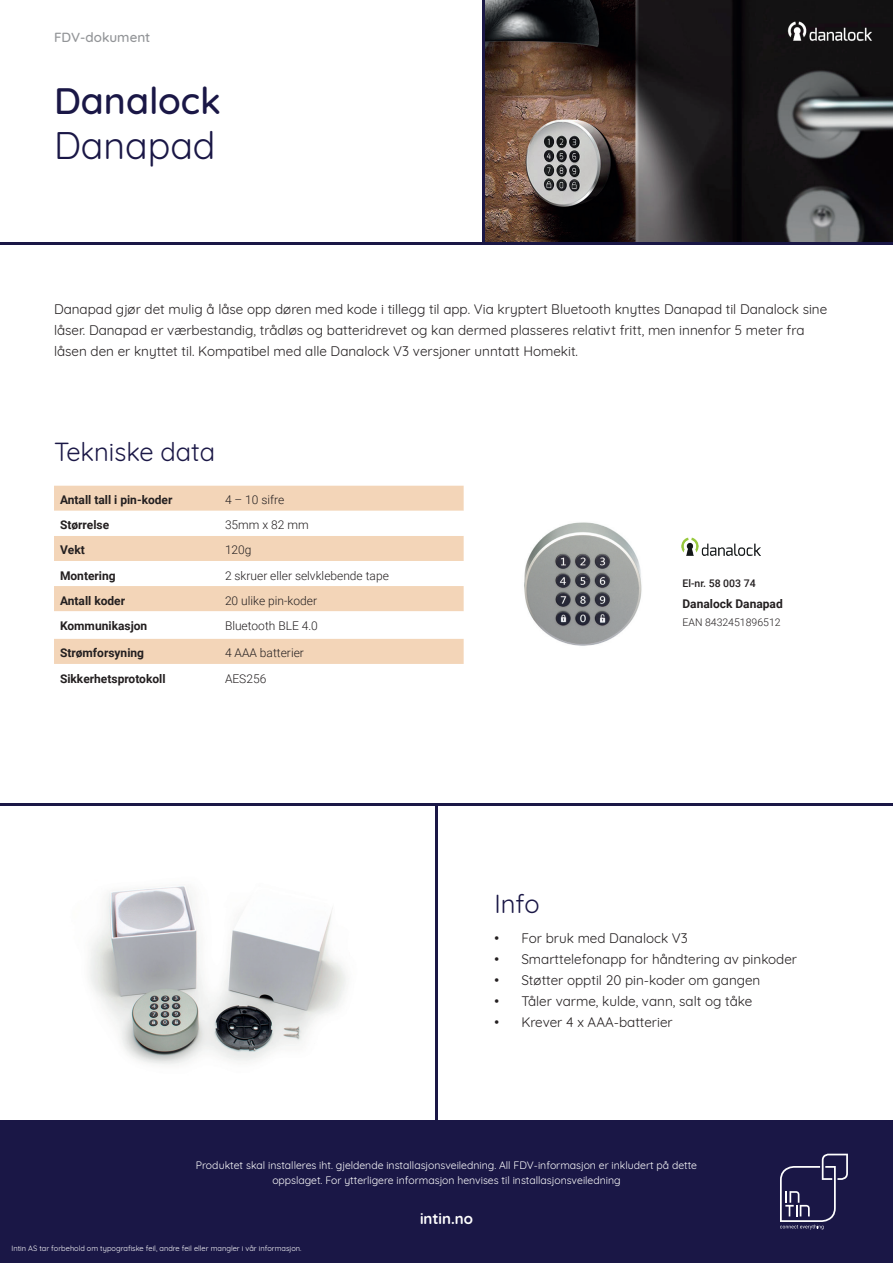
<style>
.page{position:relative;width:893px;height:1263px;background:#fff}
.page>*{position:absolute;margin:0;border:0;box-sizing:border-box;transform-origin:0 0}
.t1{font:500 37.5px "Quicksand";color:#1a1746}
.t2{font:37.5px "Quicksand";color:#1a1746}
.t3{font:25.5px "Quicksand";color:#1a1746}
.t4{font:700 15px "Quicksand";color:#fff}
.t5{font:13.5px/21px "Quicksand";color:#231f20}
.t6{font:500 13.5px "Quicksand";color:#939598}
.t7{font:700 12px "Roboto";color:#231f20}
.t8{font:300 12px "Roboto";color:#231f20}
.t9{font:10.5px/15px "Quicksand";color:#fff;text-align:center}
.t10{font:300 10.5px "Roboto";color:#231f20}
.t11{font:500 10.5px "Roboto";color:#231f20}
.t12{font:7.5px "Quicksand";color:#fff}
</style>
<div class="page">
<img style="left:484px;top:0;width:409px;height:242px">
<hr style="left:435px;top:803px;width:2px;height:460px;background:#1a1746">
<img style="left:56px;top:805px;width:322px;height:260px">
<div style="left:0;top:1120px;width:893px;height:143px;background:#1a1746"></div>
<hr style="left:0;top:803px;width:893px;height:2px;background:#1a1746">
<svg style="left:780px;top:1154px;width:68px;height:75px"></svg>
<img style="left:524px;top:522px;width:118px;height:124px">
<div style="left:54px;top:486px;width:410px;height:25px;background:#f3d5b8"></div>
<svg style="left:54px;top:536px;width:410px;height:128px;fill:#f3d5b8"></svg>
<hr style="left:0;top:242px;width:893px;height:2px;background:#1a1746">
<img style="left:681px;top:537px;width:80px;height:19px">
<hr style="left:482px;top:0;width:2px;height:242px;background:#1a1746">
<img style="left:780px;top:15px;width:100px;height:31px">
<p class="t6" style="left:54px;top:26px;width:98px">FDV-dokument</p>
<h1 class="t1" style="left:54px;top:71px;width:168px">Danalock</h1>
<h1 class="t2" style="left:54px;top:117px;width:163px">Danapad</h1>
<p class="t5" style="left:54px;top:298px;width:775px">Danapad gjør det mulig å låse opp døren med kode i tillegg til app. Via kryptert Bluetooth knyttes Danapad til Danalock sine låser. Danapad er værbestandig, trådløs og batteridrevet og kan dermed plasseres relativt fritt, men innenfor 5 meter fra låsen den er knyttet til. Kompatibel med alle Danalock V3 versjoner unntatt Homekit.</p>
<h2 class="t3" style="left:54px;top:432px;width:163px">Tekniske data</h2>
<p class="t7" style="left:60px;top:492px;width:114px">Antall tall i pin-koder</p>
<p class="t8" style="left:225px;top:492px;width:61px">4 – 10 sifre</p>
<p class="t7" style="left:60px;top:517px;width:51px">Størrelse</p>
<p class="t8" style="left:225px;top:517px;width:85px">35mm x 82 mm</p>
<p class="t7" style="left:60px;top:542px;width:26px">Vekt</p>
<p class="t8" style="left:225px;top:542px;width:28px">120g</p>
<p class="t7" style="left:60px;top:567px;width:57px">Montering</p>
<p class="t8" style="left:225px;top:567px;width:165px">2 skruer eller selvklebende tape</p>
<p class="t7" style="left:60px;top:592px;width:67px">Antall koder</p>
<p class="t8" style="left:225px;top:592px;width:94px">20 ulike pin-koder</p>
<p class="t7" style="left:60px;top:617px;width:89px">Kommunikasjon</p>
<p class="t8" style="left:225px;top:617px;width:94px">Bluetooth BLE 4.0</p>
<p class="t7" style="left:60px;top:645px;width:86px">Strømforsyning</p>
<p class="t8" style="left:225px;top:645px;width:80px">4 AAA batterier</p>
<p class="t7" style="left:60px;top:670px;width:107px">Sikkerhetsprotokoll</p>
<p class="t8" style="left:225px;top:670px;width:43px">AES256</p>
<h2 class="t3" style="left:494px;top:884px;width:47px">Info</h2>
<p class="t11" style="left:682px;top:576px;width:75px">El-nr. 58 003 74</p>
<p class="t7" style="left:682px;top:595px;width:102px">Danalock Danapad</p>
<p class="t10" style="left:682px;top:615px;width:100px">EAN 8432451896512</p>
<p class="t5" style="left:494px;top:927px;width:195px">• For bruk med Danalock V3</p>
<p class="t5" style="left:494px;top:948px;width:304px">• Smarttelefonapp for håndtering av pinkoder</p>
<p class="t5" style="left:494px;top:969px;width:267px">• Støtter opptil 20 pin-koder om gangen</p>
<p class="t5" style="left:494px;top:990px;width:259px">• Tåler varme, kulde, vann, salt og tåke</p>
<p class="t5" style="left:494px;top:1011px;width:180px">• Krever 4 x AAA-batterier</p>
<p class="t9" style="left:196px;top:1157px;width:503px">Produktet skal installeres iht. gjeldende installasjonsveiledning. All FDV-informasjon er inkludert på dette oppslaget. For ytterligere informasjon henvises til installasjonsveiledning</p>
<p class="t4" style="left:420px;top:1206px;width:54px">intin.no</p>
<p class="t12" style="left:11px;top:1242px;width:292px">Intin AS tar forbehold om typografiske feil, andre feil eller mangler i vår informasjon.</p>
</div>
